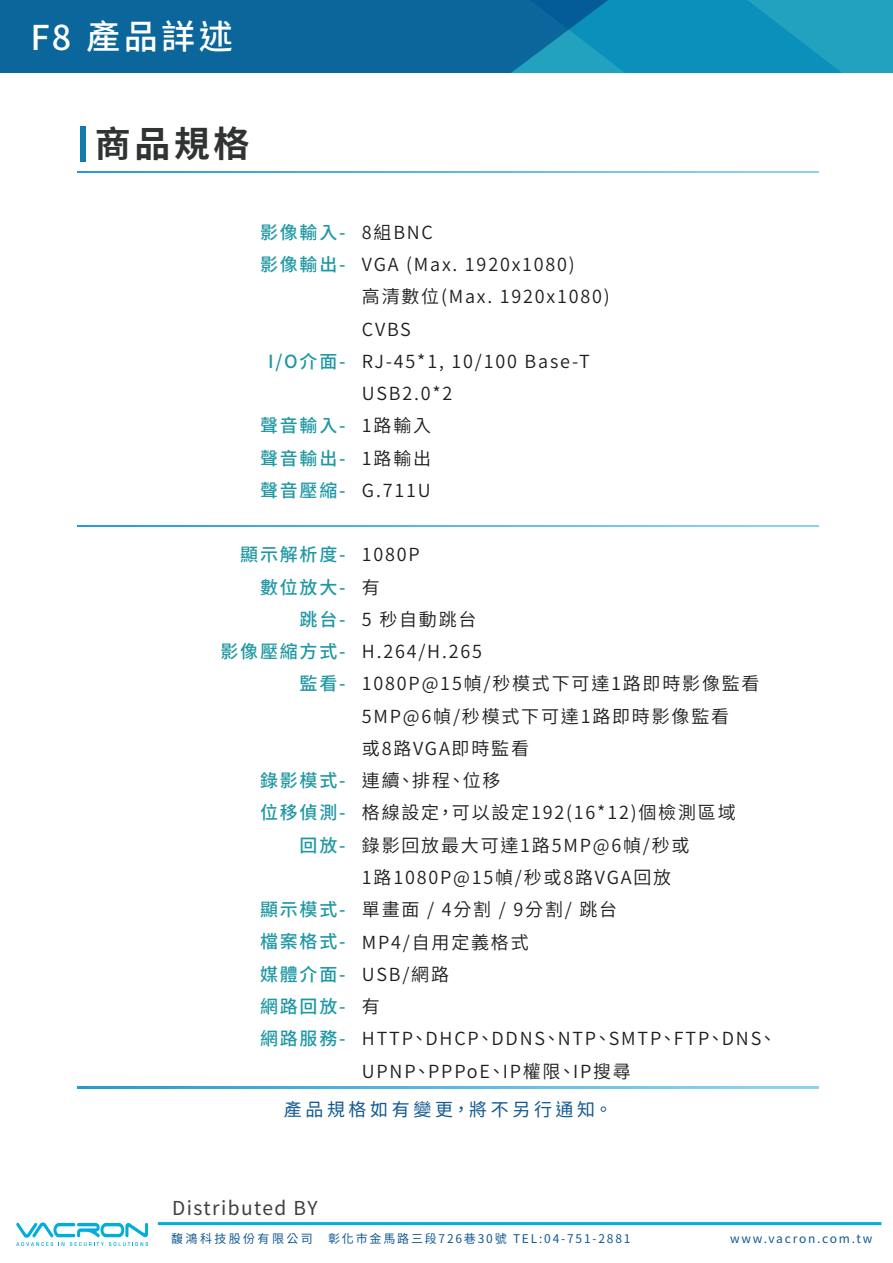
<style>
.page{position:relative;width:893px;height:1263px;background:#fff}
.page>*{position:absolute;margin:0;border:0;box-sizing:border-box;transform-origin:0 0}
.t1{font:700 36px "Noto Sans CJ Ktc";color:#313333}
.t2{font:500 34.2px "Noto Sans CJ Ktc";letter-spacing:.1em;color:#fff}
.t3{font:19.2px "Noto Sans CJ Ktc";letter-spacing:.075em;color:#3f3f3f}
.t4{font:600 18px/32.2px "Noto Sans CJ Ktc";letter-spacing:.1em;color:#1e1e1e}
.t5{font:500 18px/32.2px "Noto Sans CJ Ktc";letter-spacing:.1em;color:#2098a4;text-align:justify}
.t6{font:18px "Noto Sans Mono CJ Ktc";letter-spacing:.2em;color:#125992}
.t7{font:12px "Noto Sans CJ Ktc";letter-spacing:.15em;color:#125992}
.t8{font:12px "Noto Sans CJ Ktc";letter-spacing:.2em;color:#125992}
</style>
<div class="page">
<svg style="left:77px;top:525px;width:741px;height:1px"></svg>
<svg style="left:77px;top:1087px;width:741px;height:1px"></svg>
<svg style="left:754px;top:0;width:139px;height:73px;background:#1b9cbe"></svg>
<svg style="left:0;top:0;width:754px;height:73px;background:#0b71a3"></svg>
<svg style="left:77px;top:171px;width:741px;height:1px"></svg>
<div style="left:80px;top:127px;width:6px;height:35px;background:#127bae"></div>
<svg style="left:16px;top:1222px;width:132px;height:24px"></svg>
<hr style="left:158px;top:1222px;width:723px;height:3px;background:#00addb">
<h2 class="t2" style="left:31px;top:18px;width:204px">F8 產品詳述</h2>
<h1 class="t1" style="left:95px;top:124px;width:156px">商品規格</h1>
<p class="t5" style="left:260px;top:216px;width:87px">影像輸入-影像輸出-</p>
<p class="t5" style="left:268px;top:345px;width:79px">I/O介面-</p>
<p class="t5" style="left:260px;top:410px;width:87px">聲音輸入-聲音輸出-聲音壓縮-</p>
<p class="t4" style="left:362px;top:216px;width:249px">8組BNC<br>VGA (Max. 1920x1080)<br>高清數位(Max. 1920x1080)<br>CVBS<br>RJ-45*1, 10/100 Base-T<br>USB2.0*2<br>1路輸入<br>1路輸出<br>G.711U</p>
<p class="t5" style="left:220px;top:539px;width:127px;text-align:right">顯示解析度-數位放大-<br>跳台-<br>影像壓縮方式-監看-</p>
<p class="t5" style="left:260px;top:765px;width:87px;text-align:right">錄影模式-位移偵測-回放-</p>
<p class="t5" style="left:260px;top:894px;width:87px">顯示模式-檔案格式-媒體介面-網路回放-網路服務-</p>
<p class="t4" style="left:362px;top:539px;width:416px">1080P<br>有<br>5 秒自動跳台<br>H.264/H.265<br>1080P@15幀/秒模式下可達1路即時影像監看<br>5MP@6幀/秒模式下可達1路即時影像監看<br>或8路VGA即時監看<br>連續、排程、位移<br>格線設定，可以設定192(16*12)個檢測區域<br>錄影回放最大可達1路5MP@6幀/秒或<br>1路1080P@15幀/秒或8路VGA回放<br>單畫面 / 4分割 / 9分割/ 跳台<br>MP4/自用定義格式<br>USB/網路<br>有<br>HTTP、DHCP、DDNS、NTP、SMTP、FTP、DNS、<br>UPNP、PPPoE、IP權限、IP搜尋</p>
<p class="t6" style="left:284px;top:1099px;width:330px">產品規格如有變更，將不另行通知。</p>
<p class="t3" style="left:172px;top:1197px;width:147px">Distributed BY</p>
<p class="t8" style="left:171px;top:1232px;width:143px">馥鴻科技股份有限公司</p>
<p class="t7" style="left:328px;top:1232px;width:304px">彰化市金馬路三段726巷30號 TEL:04-751-2881</p>
<p class="t7" style="left:730px;top:1232px;width:144px">www.vacron.com.tw</p>
</div>
